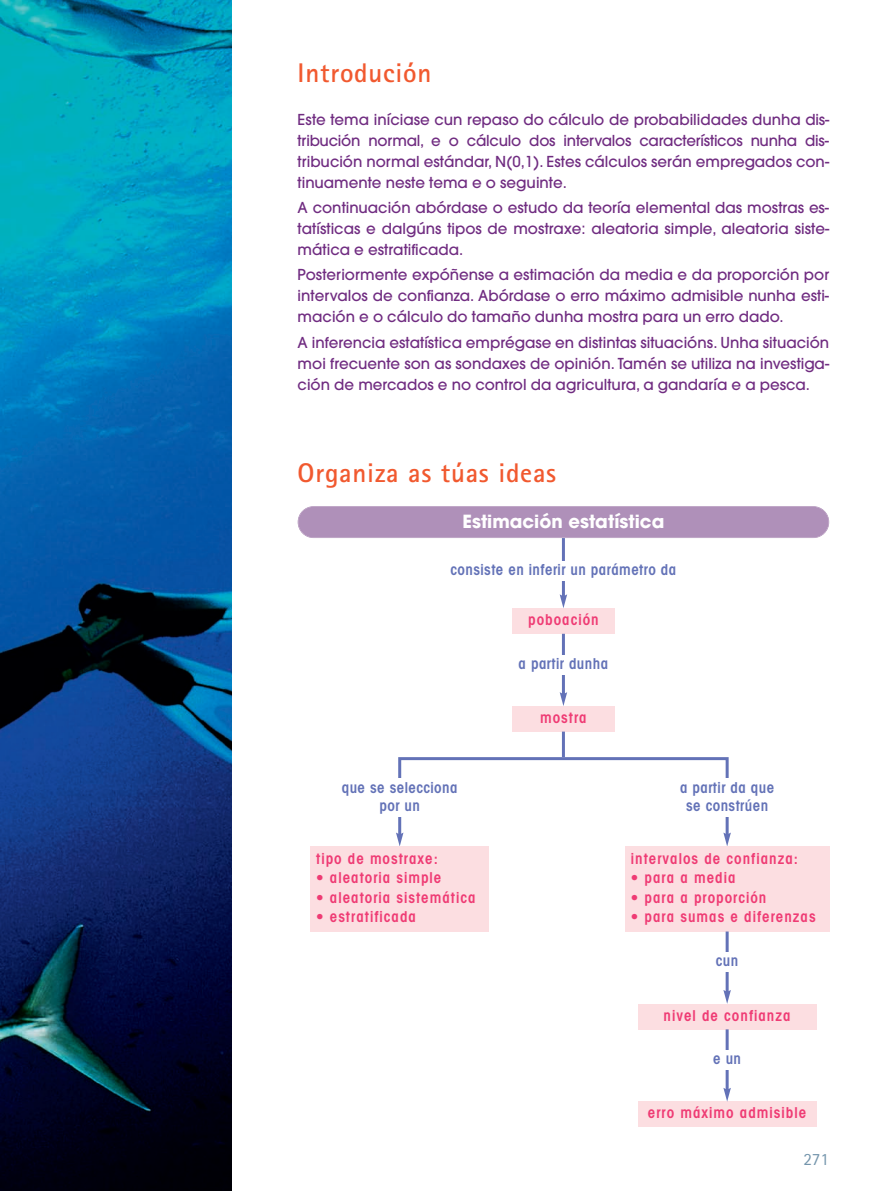
<style>
.page{position:relative;width:893px;height:1191px;background:#fff}
.page>*{position:absolute;margin:0;border:0;box-sizing:border-box;transform-origin:0 0}
.t1{font:700 27px "Rotis Sans Serif";letter-spacing:.025em;color:#f1592f}
.t2{font:700 18px "Avant Garde";color:#fff}
.t3{font:17.25px "Rotis Sans Serif";color:#7495ac}
.t4{font:500 15px/21px "Avant Garde";color:#702c81;text-align:justify}
.t5{font:600 condensed 15px "Avant Garde";letter-spacing:.065em;color:#ef3b74}
.t6{font:600 condensed 15px/18px "Avant Garde";letter-spacing:.03em;color:#6372b7;text-align:center}
</style>
<div class="page">
<img style="left:0;top:0;width:232px;height:1191px">
<div style="left:298px;top:507px;width:531px;height:30px;background:#af90b9;border-radius:15px"></div>
<div style="left:298px;top:506px;width:531px;height:32px;border:1px solid #a987b3;border-radius:16px"></div>
<svg style="left:396px;top:757px;width:335px;height:89px"></svg>
<div style="left:512px;top:608px;width:102px;height:26px;background:#fcdee1"></div>
<div style="left:512px;top:706px;width:102px;height:25px;background:#fcdee1"></div>
<div style="left:638px;top:1003px;width:178px;height:26px;background:#fcdee1"></div>
<div style="left:638px;top:1101px;width:178px;height:26px;background:#fcdee1"></div>
<div style="left:625px;top:846px;width:204px;height:85px;background:#fcdee1"></div>
<div style="left:310px;top:846px;width:179px;height:85px;background:#fcdee1"></div>
<hr style="left:562px;top:538px;width:3px;height:59px;background:#6372b7">
<svg style="left:560px;top:594px;width:7px;height:14px"></svg>
<hr style="left:726px;top:931px;width:3px;height:61px;background:#6372b7">
<svg style="left:723px;top:990px;width:8px;height:13px"></svg>
<hr style="left:726px;top:1029px;width:3px;height:61px;background:#6372b7">
<svg style="left:723px;top:1087px;width:8px;height:14px"></svg>
<hr style="left:562px;top:634px;width:3px;height:61px;background:#6372b7">
<svg style="left:560px;top:692px;width:7px;height:14px"></svg>
<hr style="left:562px;top:731px;width:3px;height:26px;background:#6372b7">
<div style="left:436px;top:561px;width:255px;height:19px;background:#fff"></div>
<div style="left:500px;top:655px;width:127px;height:19px;background:#fff"></div>
<div style="left:685px;top:952px;width:85px;height:20px;background:#fff"></div>
<div style="left:685px;top:1050px;width:85px;height:19px;background:#fff"></div>
<div style="left:336px;top:778px;width:127px;height:38px;background:#fff"></div>
<div style="left:663px;top:778px;width:128px;height:38px;background:#fff"></div>
<h1 class="t1" style="left:298px;top:64px;width:135px">Introdución</h1>
<p class="t4" style="left:298px;top:110px;width:533px">Este tema iníciase cun repaso do cálculo de probabilidades dunha dis&shy;tribución normal, e o cálculo dos intervalos característicos nunha dis - tribución normal estándar, N(0,1). Estes cálculos serán empregados con&shy;tinuamente neste tema e o seguinte.</p>
<p class="t4" style="left:298px;top:198px;width:533px">A continuación abórdase o estudo da teoría elemental das mostras es&shy;tatísticas e dalgúns tipos de mostraxe: aleatoria simple, aleatoria siste&shy;mática e estratificada.</p>
<p class="t4" style="left:298px;top:265px;width:533px">Posteriormente expóñense a estimación da media e da proporción por intervalos de confianza. Abórdase o erro máximo admisible nunha esti&shy;mación e o cálculo do tamaño dunha mostra para un erro dado.</p>
<p class="t4" style="left:298px;top:333px;width:533px">A inferencia estatística emprégase en distintas situacións. Unha situación moi frecuente son as sondaxes de opinión. Tamén se utiliza na investiga&shy;ción de mercados e no control da agricultura, a gandaría e a pesca.</p>
<h1 class="t1" style="left:298px;top:463px;width:260px">Organiza as túas ideas</h1>
<p class="t2" style="left:462px;top:515px;width:203px">Estimación estatística</p>
<p class="t6" style="left:450px;top:562px;width:227px">consiste en inferir un parámetro da</p>
<p class="t5" style="left:528px;top:614px;width:72px">poboación</p>
<p class="t6" style="left:519px;top:655px;width:91px">a partir dunha</p>
<p class="t5" style="left:540px;top:712px;width:48px">mostra</p>
<p class="t6" style="left:342px;top:779px;width:117px">que se selecciona por un</p>
<p class="t6" style="left:680px;top:779px;width:96px">a partir da que se constrúen</p>
<p class="t5" style="left:316px;top:853px;width:123px">tipo de mostraxe:</p>
<p class="t5" style="left:316px;top:872px;width:127px">• aleatoria simple</p>
<p class="t5" style="left:316px;top:892px;width:161px">• aleatoria sistemática</p>
<p class="t5" style="left:316px;top:911px;width:101px">• estratificada</p>
<p class="t5" style="left:631px;top:853px;width:169px">intervalos de confianza:</p>
<p class="t5" style="left:631px;top:872px;width:106px">• para a media</p>
<p class="t5" style="left:631px;top:892px;width:137px">• para a proporción</p>
<p class="t5" style="left:631px;top:911px;width:186px">• para sumas e diferenzas</p>
<p class="t6" style="left:716px;top:953px;width:24px">cun</p>
<p class="t5" style="left:664px;top:1009px;width:128px">nivel de confianza</p>
<p class="t6" style="left:713px;top:1051px;width:29px">e un</p>
<p class="t5" style="left:648px;top:1107px;width:160px">erro máximo admisible</p>
<p class="t3" style="left:803px;top:1152px;width:27px">271</p>
</div>
